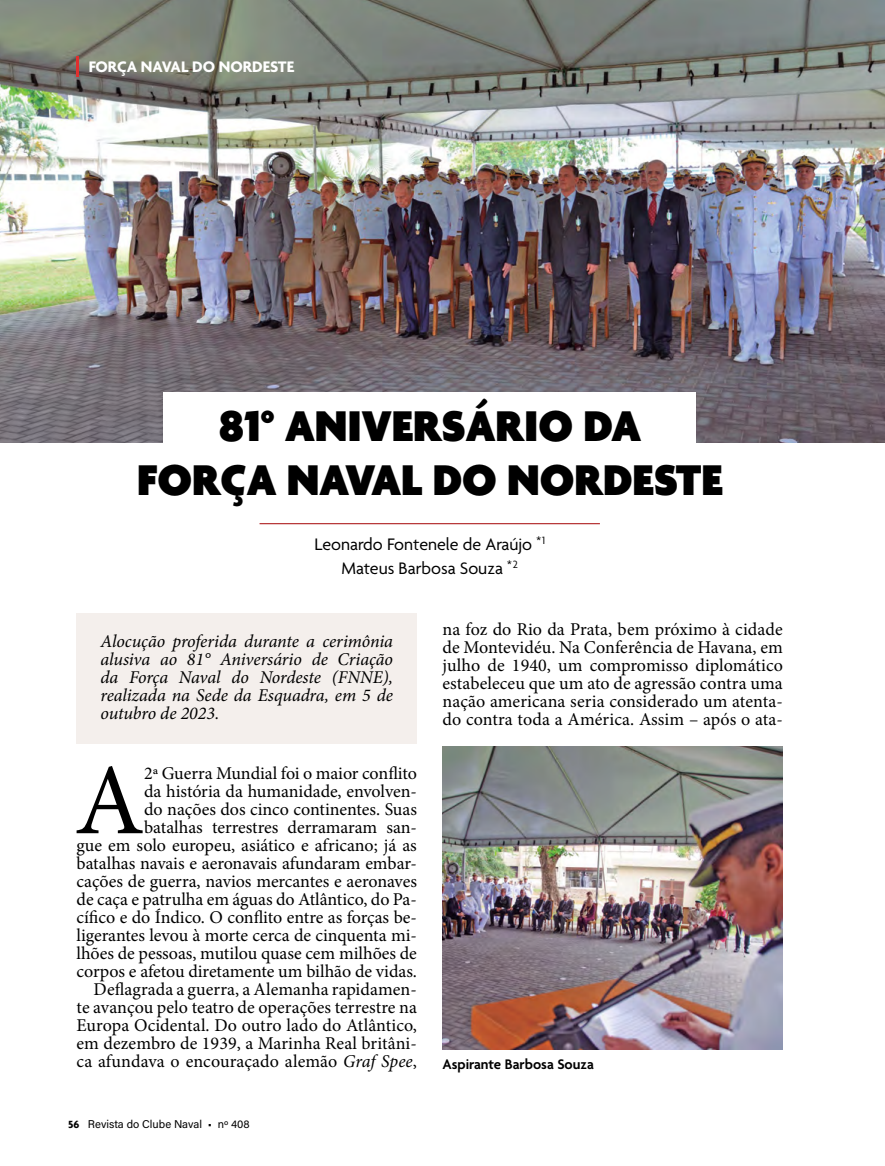
<style>
.page{position:relative;width:885px;height:1166px;background:#fff}
.page>*{position:absolute;margin:0;border:0;box-sizing:border-box;transform-origin:0 0}
.t1{font:101.1px "Minion Pro";color:#000}
.t2{font:900 46.5px/54px "Agenda";color:#000;text-align:center}
.t3{font:18px/18px "Minion Pro";letter-spacing:-.005em;color:#000;text-align:right}
.t4{font:italic 18px/18px "Minion Pro";letter-spacing:-.005em;color:#000;text-align:justify}
.t5{font:18px/24px "Agenda";color:#000;text-align:center}
.t6{font:700 16.5px "Agenda";color:#fff}
.t7{font:600 15px "Agenda";color:#000}
.t8{font:11.25px "Acumin Pro";color:#000}
.s1{font-style:italic}
.s2{font-family:"Agenda";font-weight:700}
</style>
<div class="page">
<img style="left:0;top:0;width:884px;height:442px">
<hr style="left:259px;top:523px;width:341px;height:1px;background:#b42e2f">
<hr style="left:77px;top:56px;width:2px;height:21px;background:#e02f2e">
<div style="left:163px;top:391px;width:533px;height:108px;background:#fff"></div>
<div style="left:77px;top:613px;width:340px;height:130px;background:#f4efec"></div>
<img style="left:442px;top:746px;width:340px;height:302px">
<p class="t6" style="left:88px;top:58px;width:207px">FORÇA NAVAL DO NORDESTE</p>
<h2 class="t2" style="left:137px;top:401px;width:587px">81° ANIVERSÁRIO DA<br>FORÇA NAVAL DO NORDESTE</h2>
<p class="t5" style="left:314px;top:533px;width:232px">Leonardo Fontenele de Araújo <sup>*1<br></sup>Mateus Barbosa Souza <sup>*2</sup></p>
<p class="t4" style="left:100px;top:632px;width:294px">Alocução proferida durante a cerimônia alusiva ao 81° Aniversário de Criação da Força Naval do Nordeste (FNNE), realizada na Sede da Esquadra, em 5 de outubro de 2023.</p>
<h1 class="t1" style="left:75px;top:733px;width:71px">A</h1>
<p class="t3" style="left:77px;top:764px;width:342px">2ª Guerra Mundial foi o maior conflito<br>da história da humanidade, envolven-<br>do nações dos cinco continentes. Suas<br>batalhas terrestres derramaram san-<br>gue em solo europeu, asiático e africano; já as batalhas navais e aeronavais afundaram embar&shy;cações de guerra, navios mercantes e aeronaves de caça e patrulha em águas do Atlântico, do Pa&shy;cífico e do Índico. O conflito entre as forças be&shy;ligerantes levou à morte cerca de cinquenta mi&shy;lhões de pessoas, mutilou quase cem milhões de corpos e afetou diretamente um bilhão de vidas.<br>Deflagrada a guerra, a Alemanha rapidamen&shy;te avançou pelo teatro de operações terrestre na Europa Ocidental. Do outro lado do Atlântico, em dezembro de 1939, a Marinha Real britâni&shy;ca afundava o encouraçado alemão <span class="s1">Graf Spee</span>,</p>
<p class="t8" style="left:68px;top:1115px;width:183px"><span class="s2">56</span> Revista do Clube Naval • no 408</p>
<p class="t3" style="left:442px;top:620px;width:342px;text-align:justify">na foz do Rio da Prata, bem próximo à cidade de Montevidéu. Na Conferência de Havana, em julho de 1940, um compromisso diplomático estabeleceu que um ato de agressão contra uma nação americana seria considerado um atenta&shy;do contra toda a América. Assim – após o ata-</p>
<p class="t7" style="left:442px;top:1055px;width:153px">Aspirante Barbosa Souza</p>
</div>
